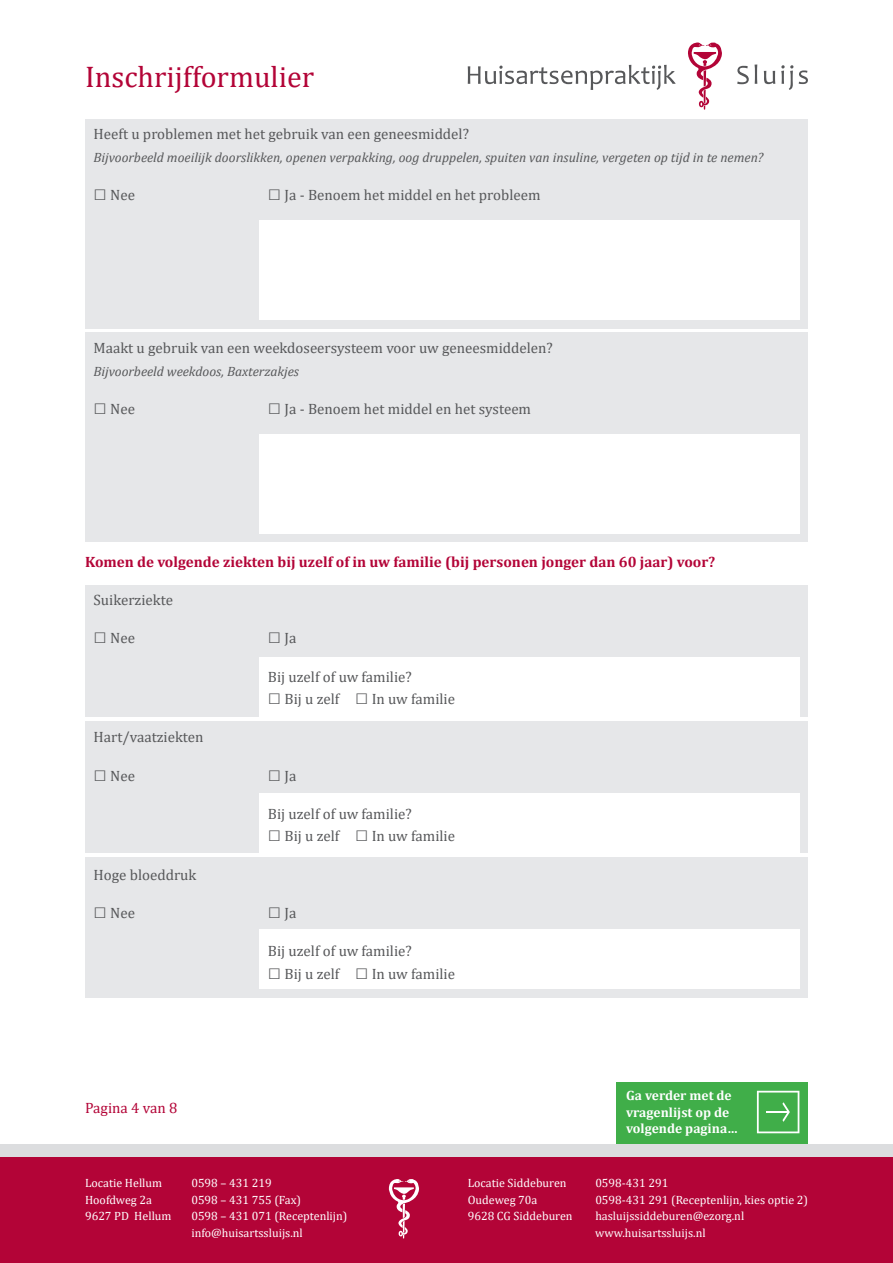
<style>
.page{position:relative;width:893px;height:1263px;background:#fff}
.page>*{position:absolute;margin:0;border:0;box-sizing:border-box;transform-origin:0 0}
.t1{font:30px "Cambria";color:#b30437}
.t2{font:15px "Cambria";color:#57585a}
.t3{font:700 15px "Cambria";color:#b30437}
.t4{font:15px "Cambria";color:#b30437}
.t5{font:italic 13.5px "Cambria";color:#57585a}
.t6{font:700 13.5px/16.5px "Cambria";color:#fff}
.t7{font:12px/16.5px "Cambria";color:#fff}
.s1{font-family:"Arial";font-size:22.5px}
</style>
<div class="page">
<div style="left:85px;top:585px;width:723px;height:131px;background:#e6e7e9"></div>
<div style="left:259px;top:657px;width:540px;height:59px;background:#fff"></div>
<div style="left:85px;top:333px;width:723px;height:209px;background:#e6e7e9"></div>
<div style="left:259px;top:434px;width:540px;height:100px;background:#fff"></div>
<div style="left:85px;top:119px;width:723px;height:209px;background:#e6e7e9"></div>
<div style="left:259px;top:220px;width:540px;height:100px;background:#fff"></div>
<svg style="left:688px;top:42px;width:34px;height:68px"></svg>
<svg style="left:737px;top:64px;width:20px;height:20px"></svg>
<svg style="left:764px;top:71px;width:11px;height:13px"></svg>
<svg style="left:781px;top:65px;width:12px;height:25px"></svg>
<svg style="left:799px;top:70px;width:9px;height:14px"></svg>
<svg style="left:468px;top:65px;width:208px;height:25px"></svg>
<div style="left:617px;top:1082px;width:191px;height:62px;background:#40ae49"></div>
<svg style="left:757px;top:1091px;width:42px;height:42px"></svg>
<div style="left:85px;top:721px;width:723px;height:132px;background:#e6e7e9"></div>
<div style="left:259px;top:793px;width:540px;height:60px;background:#fff"></div>
<div style="left:85px;top:857px;width:723px;height:140px;background:#e6e7e9"></div>
<div style="left:259px;top:929px;width:540px;height:60px;background:#fff"></div>
<div style="left:0;top:1157px;width:893px;height:106px;background:#b30437"></div>
<div style="left:0;top:1144px;width:893px;height:13px;background:#dcdddf"></div>
<svg style="left:389px;top:1179px;width:30px;height:59px"></svg>
<h1 class="t1" style="left:85px;top:59px;width:231px">Inschrijfformulier</h1>
<p class="t2" style="left:94px;top:125px;width:377px">Heeft u problemen met het gebruik van een geneesmiddel?</p>
<p class="t5" style="left:94px;top:148px;width:671px">Bijvoorbeeld moeilijk doorslikken, openen verpakking, oog druppelen, spuiten van insuline, vergeten op tijd in te nemen?</p>
<p class="t2" style="left:94px;top:186px;width:43px"><span class="s1">□</span> Nee</p>
<p class="t2" style="left:268px;top:186px;width:274px"><span class="s1">□</span> Ja - Benoem het middel en het probleem</p>
<p class="t2" style="left:94px;top:339px;width:461px">Maakt u gebruik van een weekdoseersysteem voor uw geneesmiddelen?</p>
<p class="t5" style="left:94px;top:361px;width:207px">Bijvoorbeeld weekdoos, Baxterzakjes</p>
<p class="t2" style="left:94px;top:400px;width:43px"><span class="s1">□</span> Nee</p>
<p class="t2" style="left:268px;top:400px;width:265px"><span class="s1">□</span> Ja - Benoem het middel en het systeem</p>
<p class="t3" style="left:85px;top:551px;width:632px">Komen de volgende ziekten bij uzelf of in uw familie (bij personen jonger dan 60 jaar) voor?</p>
<p class="t2" style="left:94px;top:591px;width:81px">Suikerziekte</p>
<p class="t2" style="left:94px;top:629px;width:43px"><span class="s1">□</span> Nee</p>
<p class="t2" style="left:268px;top:629px;width:30px"><span class="s1">□</span> Ja</p>
<p class="t2" style="left:268px;top:668px;width:145px">Bij uzelf of uw familie?</p>
<p class="t2" style="left:268px;top:690px;width:189px"><span class="s1">□</span> Bij u zelf <span class="s1">□</span> In uw familie</p>
<p class="t2" style="left:94px;top:728px;width:112px">Hart/vaatziekten</p>
<p class="t2" style="left:94px;top:767px;width:43px"><span class="s1">□</span> Nee</p>
<p class="t2" style="left:268px;top:767px;width:30px"><span class="s1">□</span> Ja</p>
<p class="t2" style="left:268px;top:805px;width:145px">Bij uzelf of uw familie?</p>
<p class="t2" style="left:268px;top:827px;width:189px"><span class="s1">□</span> Bij u zelf <span class="s1">□</span> In uw familie</p>
<p class="t2" style="left:94px;top:866px;width:104px">Hoge bloeddruk</p>
<p class="t2" style="left:94px;top:904px;width:43px"><span class="s1">□</span> Nee</p>
<p class="t2" style="left:268px;top:904px;width:30px"><span class="s1">□</span> Ja</p>
<p class="t2" style="left:268px;top:942px;width:145px">Bij uzelf of uw familie?</p>
<p class="t2" style="left:268px;top:965px;width:189px"><span class="s1">□</span> Bij u zelf <span class="s1">□</span> In uw familie</p>
<p class="t4" style="left:85px;top:1099px;width:94px">Pagina 4 van 8</p>
<p class="t6" style="left:626px;top:1087px;width:113px">Ga verder met de vragenlijst op de volgende pagina…</p>
<p class="t7" style="left:85px;top:1175px;width:88px">Locatie Hellum<br>Hoofdweg 2a<br>9627 PD Hellum</p>
<p class="t7" style="left:191px;top:1175px;width:158px">0598 – 431 219<br>0598 – 431 755 (Fax)<br>0598 – 431 071 (Receptenlijn) info@huisartssluijs.nl</p>
<p class="t7" style="left:468px;top:1175px;width:106px">Locatie Siddeburen<br>Oudeweg 70a<br>9628 CG Siddeburen</p>
<p class="t7" style="left:595px;top:1175px;width:214px">0598-431 291<br>0598-431 291 (Receptenlijn, kies optie 2) hasluijssiddeburen@ezorg.nl www.huisartssluijs.nl</p>
</div>
